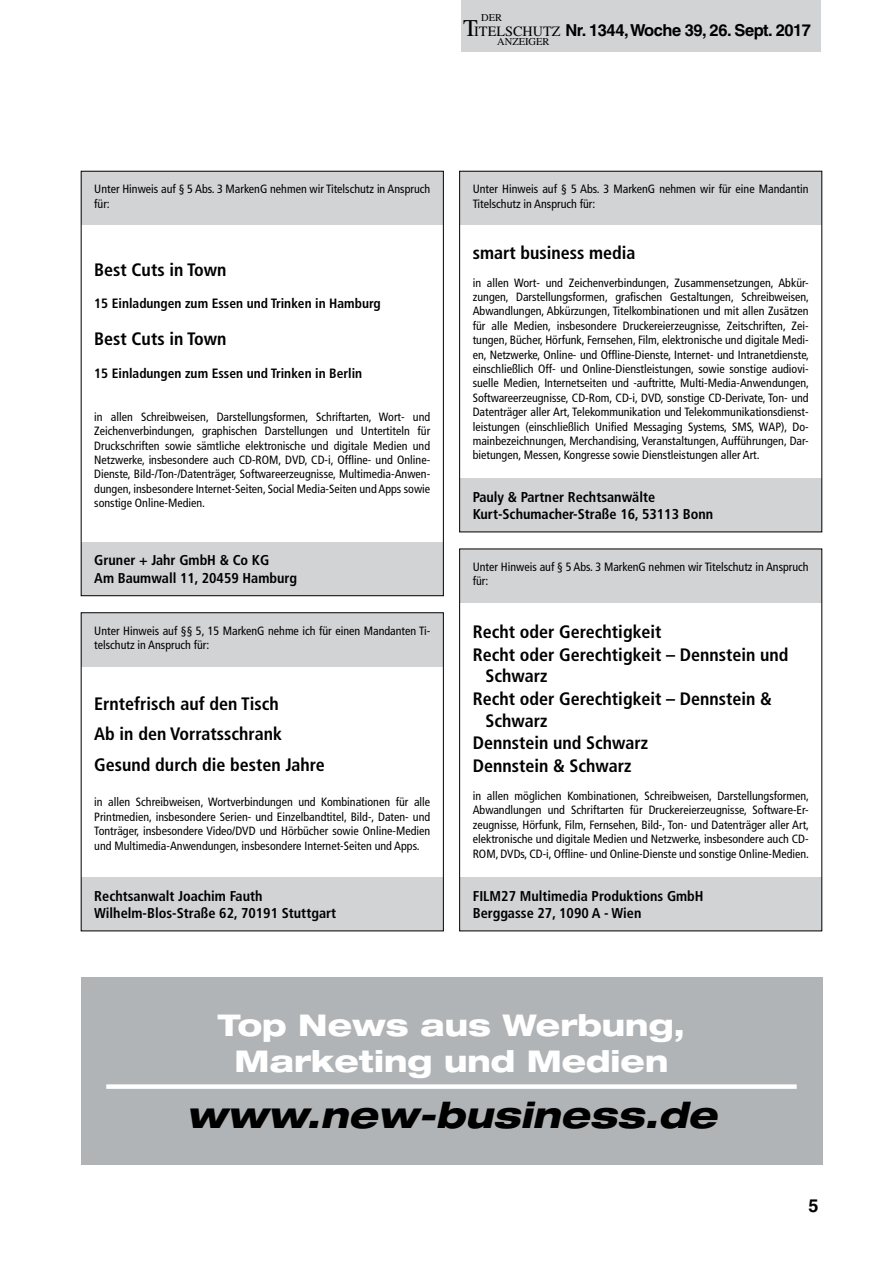
<style>
.page{position:relative;width:893px;height:1263px;background:#fff}
.page>*{position:absolute;margin:0;border:0;box-sizing:border-box;transform-origin:0 0}
.t1{font:italic 800 expanded 36px "Helvetica Neue";color:#000}
.t2{font:800 expanded 30px/36px "Helvetica Neue";color:#fff;text-align:center}
.t3{font:700 condensed 18px/30.5px "Frutiger";color:#000}
.t4{font:700 18px "Helvetica";color:#000}
.t5{font:700 16.5px "Helvetica";letter-spacing:-.03em;color:#000}
.t6{font:700 condensed 14.25px/17.1px "Frutiger";color:#000}
.t7{font:14.25px "Times";color:#000}
.t8{font:700 condensed 13.5px "Frutiger";color:#000}
.t9{font:condensed 12px/14.4px "Frutiger";color:#000}
.t10{font:10.5px "Times";color:#000}
.s1{font-size:24px}
</style>
<div class="page">
<div style="left:462px;top:0;width:359px;height:51px;background:#d1d3d4"></div>
<div style="left:460px;top:549px;width:361px;height:54px;background:#d1d3d4"></div>
<div style="left:460px;top:877px;width:361px;height:53px;background:#d1d3d4"></div>
<div style="left:460px;top:172px;width:361px;height:53px;background:#d1d3d4"></div>
<div style="left:460px;top:478px;width:361px;height:53px;background:#d1d3d4"></div>
<div style="left:459px;top:171px;width:363px;height:361px;border:1px solid #000"></div>
<div style="left:82px;top:613px;width:361px;height:54px;background:#d1d3d4"></div>
<div style="left:82px;top:877px;width:361px;height:53px;background:#d1d3d4"></div>
<div style="left:82px;top:172px;width:361px;height:53px;background:#d1d3d4"></div>
<div style="left:82px;top:542px;width:361px;height:53px;background:#d1d3d4"></div>
<div style="left:81px;top:171px;width:363px;height:425px;border:1px solid #000"></div>
<div style="left:81px;top:977px;width:741px;height:187px;background:#b1b4b6"></div>
<div style="left:106px;top:1084px;width:691px;height:5px;background:#fff"></div>
<p class="t10" style="left:481px;top:12px;width:22px">DER</p>
<p class="t7" style="left:463px;top:23px;width:99px"><span class="s1">T</span>ITELSCHUTZ</p>
<p class="t10" style="left:497px;top:35px;width:54px">ANZEIGER</p>
<h3 class="t5" style="left:565px;top:20px;width:247px">Nr. 1344, Woche 39, 26. Sept. 2017</h3>
<p class="t9" style="left:94px;top:182px;width:337px">Unter Hinweis auf § 5 Abs. 3 MarkenG nehmen wir Titelschutz in Anspruch für:</p>
<h3 class="t3" style="left:94px;top:254px;width:134px">Best Cuts in Town</h3>
<p class="t8" style="left:94px;top:295px;width:288px">15 Einladungen zum Essen und Trinken in Hamburg</p>
<h3 class="t3" style="left:94px;top:324px;width:134px">Best Cuts in Town</h3>
<p class="t8" style="left:94px;top:365px;width:269px">15 Einladungen zum Essen und Trinken in Berlin</p>
<p class="t9" style="left:94px;top:410px;width:337px;text-align:justify">in allen Schreibweisen, Darstellungsformen, Schriftarten, Wort- und Zeichenverbindungen, graphischen Darstellungen und Untertiteln für Druckschriften sowie sämtliche elektronische und digitale Medien und Netzwerke, insbesondere auch CD-ROM, DVD, CD-i, Offline- und Online-Dienste, Bild-/Ton-/Datenträger, Softwareerzeugnisse, Multimedia-Anwen&shy;dungen, insbesondere Internet-Seiten, Social Media-Seiten und Apps sowie sonstige Online-Medien.</p>
<p class="t6" style="left:94px;top:552px;width:204px">Gruner + Jahr GmbH &amp; Co KG<br>Am Baumwall 11, 20459 Hamburg</p>
<p class="t9" style="left:94px;top:624px;width:337px">Unter Hinweis auf §§ 5, 15 MarkenG nehme ich für einen Mandanten Ti&shy;telschutz in Anspruch für:</p>
<h3 class="t3" style="left:94px;top:688px;width:232px">Erntefrisch auf den Tisch<br>Ab in den Vorratsschrank<br>Gesund durch die besten Jahre</h3>
<p class="t9" style="left:94px;top:795px;width:337px;text-align:justify">in allen Schreibweisen, Wortverbindungen und Kombinationen für alle Printmedien, insbesondere Serien- und Einzelbandtitel, Bild-, Daten- und Tonträger, insbesondere Video/DVD und Hörbücher sowie Online-Medien und Multimedia-Anwendungen, insbesondere Internet-Seiten und Apps.</p>
<p class="t6" style="left:94px;top:887px;width:243px">Rechtsanwalt Joachim Fauth<br>Wilhelm-Blos-Straße 62, 70191 Stuttgart</p>
<p class="t9" style="left:473px;top:182px;width:337px">Unter Hinweis auf § 5 Abs. 3 MarkenG nehmen wir für eine Mandantin<br>Titelschutz in Anspruch für:</p>
<h3 class="t3" style="left:473px;top:238px;width:164px">smart business media</h3>
<p class="t9" style="left:473px;top:275px;width:338px;text-align:justify">in allen Wort- und Zeichenverbindungen, Zusammensetzungen, Abkür&shy;zungen, Darstellungsformen, grafischen Gestaltungen, Schreibweisen, Abwandlungen, Abkürzungen, Titelkombinationen und mit allen Zusätzen für alle Medien, insbesondere Druckereierzeugnisse, Zeitschriften, Zei&shy;tungen, Bücher, Hörfunk, Fernsehen, Film, elektronische und digitale Medi&shy;en, Netzwerke, Online- und Offline-Dienste, Internet- und Intranetdienste, einschließlich Off- und Online-Dienstleistungen, sowie sonstige audiovi&shy;suelle Medien, Internetseiten und -auftritte, Multi-Media-Anwendungen, Softwareerzeugnisse, CD-Rom, CD-i, DVD, sonstige CD-Derivate, Ton- und Datenträger aller Art, Telekommunikation und Telekommunikationsdienst&shy;leistungen (einschließlich Unified Messaging Systems, SMS, WAP), Do&shy;mainbezeichnungen, Merchandising, Veranstaltungen, Aufführungen, Dar&shy;bietungen, Messen, Kongresse sowie Dienstleistungen aller Art.</p>
<p class="t6" style="left:473px;top:488px;width:242px">Pauly &amp; Partner Rechtsanwälte<br>Kurt-Schumacher-Straße 16, 53113 Bonn</p>
<p class="t9" style="left:473px;top:560px;width:337px">Unter Hinweis auf § 5 Abs. 3 MarkenG nehmen wir Titelschutz in Anspruch für:</p>
<h3 class="t3" style="left:473px;top:617px;width:190px">Recht oder Gerechtigkeit</h3>
<h3 class="t3" style="left:473px;top:639px;width:317px">Recht oder Gerechtigkeit – Dennstein und</h3>
<h3 class="t3" style="left:485px;top:661px;width:64px">Schwarz</h3>
<h3 class="t3" style="left:473px;top:683px;width:301px">Recht oder Gerechtigkeit – Dennstein &amp;</h3>
<h3 class="t3" style="left:485px;top:705px;width:64px">Schwarz</h3>
<h3 class="t3" style="left:473px;top:728px;width:177px">Dennstein und Schwarz</h3>
<h3 class="t3" style="left:473px;top:750px;width:160px">Dennstein &amp; Schwarz</h3>
<p class="t9" style="left:473px;top:789px;width:338px;text-align:justify">in allen möglichen Kombinationen, Schreibweisen, Darstellungsformen, Abwandlungen und Schriftarten für Druckereierzeugnisse, Software-Er&shy;zeugnisse, Hörfunk, Film, Fernsehen, Bild-, Ton- und Datenträger aller Art, elektronische und digitale Medien und Netzwerke, insbesondere auch CD-ROM, DVDs, CD-i, Offline- und Online-Dienste und sonstige Online-Medien.</p>
<p class="t6" style="left:473px;top:887px;width:232px">FILM27 Multimedia Produktions GmbH<br>Berggasse 27, 1090 A - Wien</p>
<h2 class="t2" style="left:218px;top:1006px;width:469px">Top News aus Werbung,<br>Marketing und Medien</h2>
<h1 class="t1" style="left:186px;top:1091px;width:532px">www.new-business.de</h1>
<h3 class="t4" style="left:808px;top:1195px;width:12px">5</h3>
</div>
